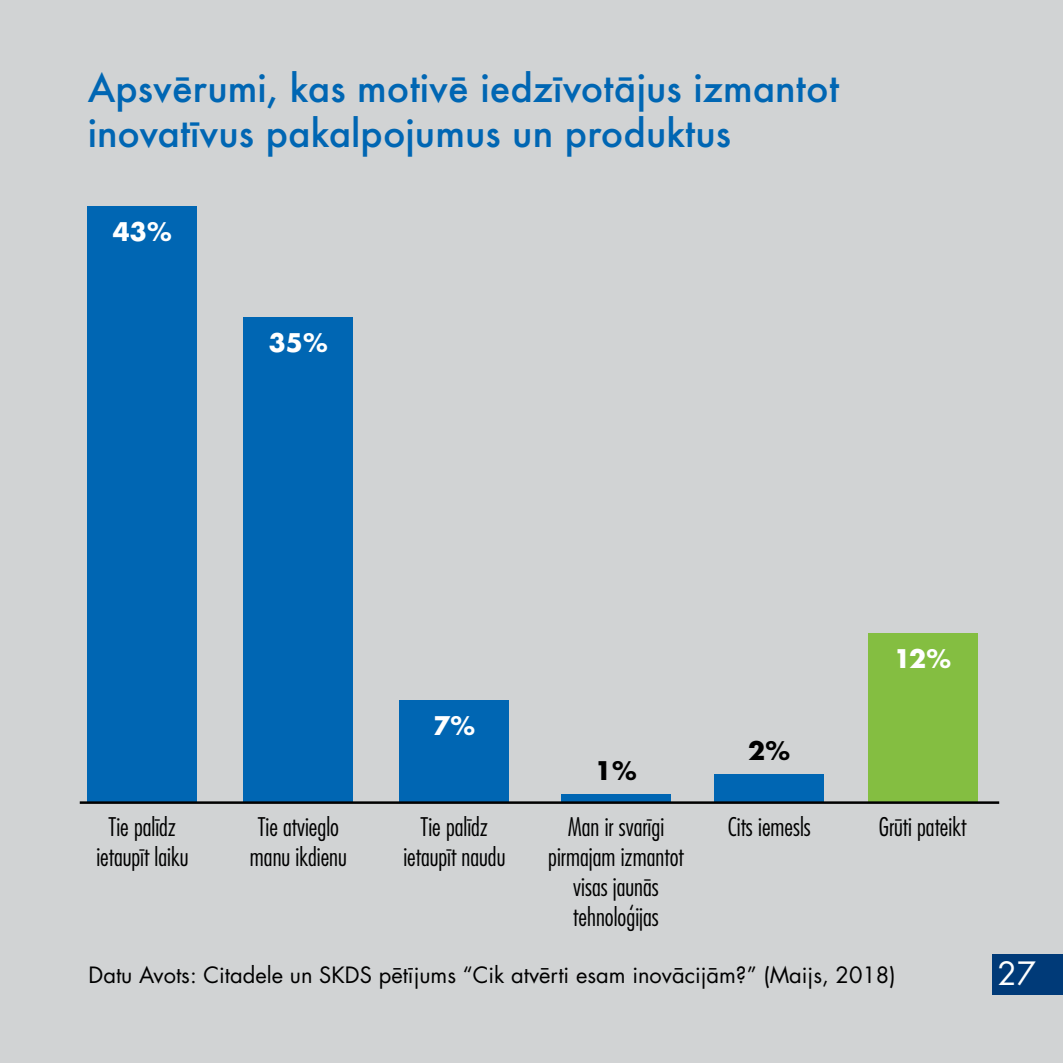
<style>
.page{position:relative;width:1063px;height:1063px;background:#d1d3d4}
.page>*{position:absolute;margin:0;border:0;box-sizing:border-box;transform-origin:0 0}
.t1{font:500 37.5px/45px "Futura";color:#0066b3}
.t2{font:31.25px "Futura";color:#fff}
.t3{font:300 condensed 25px/30px "Futura";color:#000;text-align:center}
.t4{font:700 25px "Futura";color:#fff}
.t5{font:700 25px "Futura";color:#000}
.t6{font:22px "Futura";color:#000}
</style>
<div class="page">
<div style="left:868px;top:633px;width:109px;height:170px;background:#84be41"></div>
<div style="left:715px;top:775px;width:109px;height:28px;background:#0066b3"></div>
<div style="left:561px;top:794px;width:110px;height:9px;background:#0066b3"></div>
<div style="left:400px;top:700px;width:109px;height:103px;background:#0066b3"></div>
<div style="left:244px;top:317px;width:109px;height:486px;background:#0066b3"></div>
<div style="left:88px;top:206px;width:109px;height:597px;background:#0066b3"></div>
<hr style="left:80px;top:801px;width:919px;height:3px;background:#000">
<div style="left:992px;top:954px;width:71px;height:40px;background:#003a78"></div>
<h1 class="t1" style="left:88px;top:65px;width:753px">Apsvērumi, kas motivē iedzīvotājus izmantot inovatīvus pakalpojumus un produktus</h1>
<p class="t4" style="left:113px;top:214px;width:61px">43%</p>
<p class="t4" style="left:269px;top:325px;width:61px">35%</p>
<p class="t4" style="left:433px;top:707px;width:44px">7%</p>
<p class="t5" style="left:595px;top:752px;width:44px">1%</p>
<p class="t5" style="left:748px;top:733px;width:44px">2%</p>
<p class="t4" style="left:894px;top:640px;width:59px">12%</p>
<p class="t3" style="left:96px;top:812px;width:94px">Tie palīdz ietaupīt laiku</p>
<p class="t3" style="left:250px;top:812px;width:98px">Tie atvieglo manu ikdienu</p>
<p class="t3" style="left:403px;top:812px;width:104px">Tie palīdz ietaupīt naudu</p>
<p class="t3" style="left:548px;top:812px;width:137px">Man ir svarīgi pirmajam izmantot visas jaunās tehnoloģijas</p>
<p class="t3" style="left:728px;top:812px;width:85px">Cits iemesls</p>
<p class="t3" style="left:879px;top:812px;width:89px">Grūti pateikt</p>
<p class="t6" style="left:89px;top:962px;width:809px">Datu Avots: Citadele un SKDS pētījums “Cik atvērti esam inovācijām?” (Maijs, 2018)</p>
<p class="t2" style="left:998px;top:955px;width:40px">27</p>
</div>
